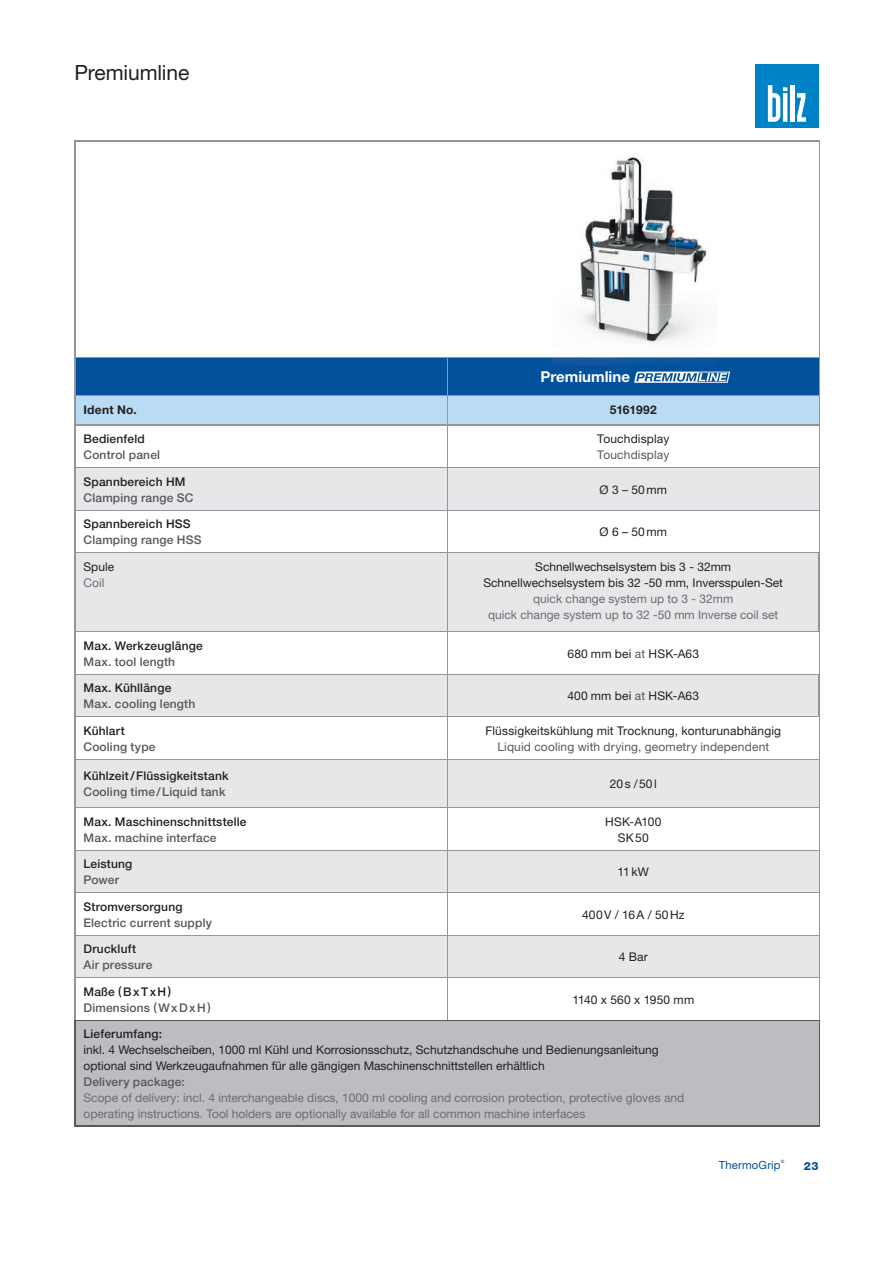
<style>
.page{position:relative;width:893px;height:1263px;background:#fff}
.page>*{position:absolute;margin:0;border:0;box-sizing:border-box;transform-origin:0 0}
.t1{font:21px "Helvetica Neue LT";letter-spacing:-.005em;color:#231f20}
.t2{font:700 15px "Helvetica Neue LT";color:#fff}
.t3{font:12px/15.9px "Helvetica Neue LT";color:#231f20;text-align:center}
.t4{font:12px/15.9px "Helvetica Neue LT";color:#6c6d70;text-align:center}
.t5{font:500 12px "Helvetica Neue LT";letter-spacing:.015em;color:#57585a}
.t6{font:500 12px "Helvetica Neue LT";letter-spacing:.015em;color:#231f20}
.t7{font:12px "Helvetica Neue LT";letter-spacing:.015em;color:#57585a}
.t8{font:700 12px "Helvetica Neue LT";letter-spacing:.02em;color:#231f20}
.t9{font:700 12px "Helvetica Neue LT";letter-spacing:-.005em;color:#231f20}
.t10{font:11.25px "Helvetica Neue LT";letter-spacing:.02em;color:#01519b}
.t11{font:800 11.25px "Helvetica Neue LT";color:#01519b}
.t12{font:4.5px "Helvetica Neue LT";color:#01519b}
.s1{color:#57585a}
</style>
<div class="page">
<div style="left:755px;top:64px;width:64px;height:63px;background:#0083c6"></div>
<svg style="left:797px;top:93px;width:9px;height:29px"></svg>
<hr style="left:790px;top:85px;width:4px;height:37px;background:#fff">
<svg style="left:768px;top:85px;width:19px;height:37px"></svg>
<svg style="left:76px;top:468px;width:743px;height:509px;fill:#e6e7e9"></svg>
<div style="left:75px;top:1020px;width:744px;height:106px;background:#bcbdc0"></div>
<hr style="left:74px;top:140px;width:373px;height:2px;background:#939598">
<hr style="left:74px;top:142px;width:2px;height:215px;background:#939598">
<hr style="left:447px;top:140px;width:373px;height:2px;background:#939598">
<hr style="left:74px;top:357px;width:2px;height:39px;background:#939598">
<hr style="left:74px;top:396px;width:2px;height:29px;background:#939598">
<hr style="left:74px;top:425px;width:2px;height:43px;background:#939598">
<hr style="left:74px;top:468px;width:2px;height:42px;background:#939598">
<hr style="left:74px;top:510px;width:2px;height:43px;background:#939598">
<hr style="left:74px;top:553px;width:2px;height:79px;background:#939598">
<hr style="left:819px;top:553px;width:1px;height:78px;background:#939598">
<hr style="left:74px;top:632px;width:2px;height:42px;background:#939598">
<hr style="left:74px;top:674px;width:2px;height:43px;background:#939598">
<hr style="left:819px;top:675px;width:1px;height:41px;background:#939598">
<hr style="left:74px;top:717px;width:2px;height:42px;background:#939598">
<hr style="left:74px;top:759px;width:2px;height:49px;background:#939598">
<hr style="left:74px;top:808px;width:2px;height:42px;background:#939598">
<hr style="left:74px;top:850px;width:2px;height:43px;background:#939598">
<hr style="left:74px;top:893px;width:2px;height:42px;background:#939598">
<hr style="left:74px;top:935px;width:2px;height:43px;background:#939598">
<hr style="left:74px;top:978px;width:2px;height:42px;background:#939598">
<hr style="left:819px;top:142px;width:1px;height:215px;background:#939598">
<hr style="left:447px;top:426px;width:1px;height:41px;background:#939598">
<hr style="left:819px;top:425px;width:1px;height:42px;background:#939598">
<hr style="left:76px;top:467px;width:371px;height:1px;background:#939598">
<hr style="left:447px;top:467px;width:373px;height:1px;background:#939598">
<hr style="left:447px;top:468px;width:1px;height:42px;background:#939598">
<hr style="left:819px;top:468px;width:1px;height:42px;background:#939598">
<hr style="left:76px;top:510px;width:371px;height:1px;background:#939598">
<hr style="left:447px;top:510px;width:373px;height:1px;background:#939598">
<hr style="left:447px;top:511px;width:1px;height:42px;background:#939598">
<hr style="left:819px;top:511px;width:1px;height:42px;background:#939598">
<hr style="left:76px;top:553px;width:371px;height:1px;background:#939598">
<hr style="left:447px;top:553px;width:373px;height:1px;background:#939598">
<hr style="left:447px;top:553px;width:1px;height:78px;background:#939598">
<hr style="left:76px;top:631px;width:371px;height:1px;background:#939598">
<hr style="left:447px;top:631px;width:373px;height:1px;background:#939598">
<hr style="left:447px;top:632px;width:1px;height:42px;background:#939598">
<hr style="left:819px;top:632px;width:1px;height:42px;background:#939598">
<hr style="left:76px;top:674px;width:371px;height:1px;background:#939598">
<hr style="left:447px;top:674px;width:373px;height:1px;background:#939598">
<hr style="left:447px;top:675px;width:1px;height:41px;background:#939598">
<hr style="left:76px;top:716px;width:371px;height:1px;background:#939598">
<hr style="left:447px;top:716px;width:373px;height:1px;background:#939598">
<hr style="left:447px;top:717px;width:1px;height:42px;background:#939598">
<hr style="left:819px;top:717px;width:1px;height:42px;background:#939598">
<hr style="left:76px;top:759px;width:371px;height:1px;background:#939598">
<hr style="left:447px;top:759px;width:373px;height:1px;background:#939598">
<hr style="left:447px;top:760px;width:1px;height:47px;background:#939598">
<hr style="left:819px;top:760px;width:1px;height:47px;background:#939598">
<hr style="left:76px;top:807px;width:371px;height:1px;background:#939598">
<hr style="left:447px;top:807px;width:373px;height:1px;background:#939598">
<hr style="left:447px;top:808px;width:1px;height:42px;background:#939598">
<hr style="left:819px;top:808px;width:1px;height:42px;background:#939598">
<hr style="left:76px;top:850px;width:371px;height:1px;background:#939598">
<hr style="left:447px;top:850px;width:373px;height:1px;background:#939598">
<hr style="left:447px;top:850px;width:1px;height:42px;background:#939598">
<hr style="left:819px;top:850px;width:1px;height:42px;background:#939598">
<hr style="left:76px;top:892px;width:371px;height:1px;background:#939598">
<hr style="left:447px;top:892px;width:373px;height:1px;background:#939598">
<hr style="left:447px;top:893px;width:1px;height:42px;background:#939598">
<hr style="left:819px;top:893px;width:1px;height:42px;background:#939598">
<hr style="left:76px;top:935px;width:371px;height:1px;background:#939598">
<hr style="left:447px;top:935px;width:373px;height:1px;background:#939598">
<hr style="left:447px;top:936px;width:1px;height:41px;background:#939598">
<hr style="left:819px;top:936px;width:1px;height:41px;background:#939598">
<hr style="left:76px;top:977px;width:371px;height:1px;background:#939598">
<hr style="left:447px;top:977px;width:373px;height:1px;background:#939598">
<hr style="left:447px;top:978px;width:1px;height:42px;background:#939598">
<hr style="left:819px;top:978px;width:1px;height:42px;background:#939598">
<hr style="left:76px;top:425px;width:371px;height:1px;background:#939598">
<hr style="left:447px;top:425px;width:372px;height:1px;background:#939598">
<hr style="left:819px;top:1021px;width:1px;height:105px;background:#57585a">
<hr style="left:74px;top:1020px;width:373px;height:1px;background:#57585a">
<hr style="left:447px;top:1020px;width:373px;height:1px;background:#57585a">
<hr style="left:74px;top:1021px;width:2px;height:105px;background:#57585a">
<hr style="left:74px;top:1126px;width:373px;height:1px;background:#57585a">
<hr style="left:447px;top:1126px;width:373px;height:1px;background:#57585a">
<svg style="left:76px;top:357px;width:744px;height:68px;background:#5990c1"></svg>
<img style="left:551px;top:157px;width:166px;height:208px">
<img style="left:552px;top:357px;width:165px;height:1px">
<h1 class="t1" style="left:74px;top:60px;width:116px">Premiumline</h1>
<p class="t2" style="left:541px;top:368px;width:91px">Premiumline</p>
<p class="t8" style="left:83px;top:402px;width:55px">Ident No.</p>
<p class="t9" style="left:610px;top:402px;width:48px">5161992</p>
<p class="t6" style="left:83px;top:432px;width:63px">Bedienfeld</p>
<p class="t5" style="left:83px;top:448px;width:78px">Control panel</p>
<p class="t3" style="left:597px;top:431px;width:74px">Touchdisplay</p>
<p class="t7" style="left:597px;top:448px;width:74px">Touchdisplay</p>
<p class="t6" style="left:83px;top:474px;width:104px">Spannbereich HM</p>
<p class="t5" style="left:83px;top:490px;width:112px">Clamping range SC</p>
<p class="t6" style="left:83px;top:517px;width:109px">Spannbereich HSS</p>
<p class="t5" style="left:83px;top:533px;width:120px">Clamping range HSS</p>
<p class="t3" style="left:83px;top:558px;width:32px">Spule</p>
<p class="t4" style="left:83px;top:574px;width:22px">Coil</p>
<p class="t6" style="left:83px;top:638px;width:121px">Max. Werkzeuglänge</p>
<p class="t5" style="left:83px;top:654px;width:93px">Max. tool length</p>
<p class="t6" style="left:83px;top:681px;width:89px">Max. Kühllänge</p>
<p class="t5" style="left:83px;top:697px;width:113px">Max. cooling length</p>
<p class="t6" style="left:83px;top:723px;width:43px">Kühlart</p>
<p class="t5" style="left:83px;top:739px;width:74px">Cooling type</p>
<p class="t6" style="left:83px;top:769px;width:147px">Kühlzeit / Flüssigkeitstank</p>
<p class="t5" style="left:83px;top:785px;width:143px">Cooling time / Liquid tank</p>
<p class="t6" style="left:83px;top:814px;width:165px">Max. Maschinenschnittstelle</p>
<p class="t5" style="left:83px;top:830px;width:135px">Max. machine interface</p>
<p class="t6" style="left:83px;top:857px;width:50px">Leistung</p>
<p class="t5" style="left:83px;top:873px;width:37px">Power</p>
<p class="t6" style="left:83px;top:899px;width:101px">Stromversorgung</p>
<p class="t5" style="left:83px;top:915px;width:130px">Electric current supply</p>
<p class="t6" style="left:83px;top:942px;width:54px">Druckluft</p>
<p class="t5" style="left:83px;top:958px;width:70px">Air pressure</p>
<p class="t6" style="left:83px;top:984px;width:89px">Maße ( B x T x H )</p>
<p class="t5" style="left:83px;top:1000px;width:129px">Dimensions ( W x D x H )</p>
<p class="t3" style="left:600px;top:481px;width:69px">Ø 3 – 50 mm</p>
<p class="t3" style="left:600px;top:524px;width:69px">Ø 6 – 50 mm</p>
<p class="t3" style="left:483px;top:558px;width:301px">Schnellwechselsystem bis 3 - 32mm<br>Schnellwechselsystem bis 32 -50 mm, Inversspulen-Set</p>
<p class="t4" style="left:488px;top:590px;width:292px">quick change system up to 3 - 32mm<br>quick change system up to 32 -50 mm Inverse coil set</p>
<p class="t3" style="left:567px;top:645px;width:133px">680 mm bei <span class="s1">at</span> HSK-A63</p>
<p class="t3" style="left:567px;top:688px;width:133px">400 mm bei <span class="s1">at</span> HSK-A63</p>
<p class="t3" style="left:486px;top:722px;width:297px">Flüssigkeitskühlung mit Trocknung, konturunabhängig</p>
<p class="t7" style="left:497px;top:739px;width:273px">Liquid cooling with drying, geometry independent</p>
<p class="t3" style="left:610px;top:776px;width:48px">20 s / 50 l</p>
<p class="t3" style="left:605px;top:813px;width:58px">HSK-A100<br>SK 50</p>
<p class="t3" style="left:618px;top:864px;width:33px">11 kW</p>
<p class="t3" style="left:582px;top:906px;width:104px">400 V / 16 A / 50 Hz</p>
<p class="t3" style="left:619px;top:949px;width:31px">4 Bar</p>
<p class="t3" style="left:572px;top:991px;width:123px">1140 x 560 x 1950 mm</p>
<p class="t6" style="left:83px;top:1027px;width:80px">Lieferumfang:</p>
<p class="t3" style="left:83px;top:1042px;width:577px;text-align:left">inkl. 4 Wechselscheiben, 1000 ml Kühl und Korrosionsschutz, Schutzhandschuhe und Bedienungsanleitung optional sind Werkzeugaufnahmen für alle gängigen Maschinenschnittstellen erhältlich</p>
<p class="t5" style="left:83px;top:1074px;width:103px">Delivery package:</p>
<p class="t4" style="left:83px;top:1089px;width:602px;text-align:left">Scope of delivery: incl. 4 interchangeable discs, 1000 ml cooling and corrosion protection, protective gloves and operating instructions. Tool holders are optionally available for all common machine interfaces</p>
<p class="t12" style="left:781px;top:1159px;width:5px">®</p>
<p class="t10" style="left:719px;top:1159px;width:63px">ThermoGrip</p>
<p class="t11" style="left:804px;top:1159px;width:16px">23</p>
</div>
